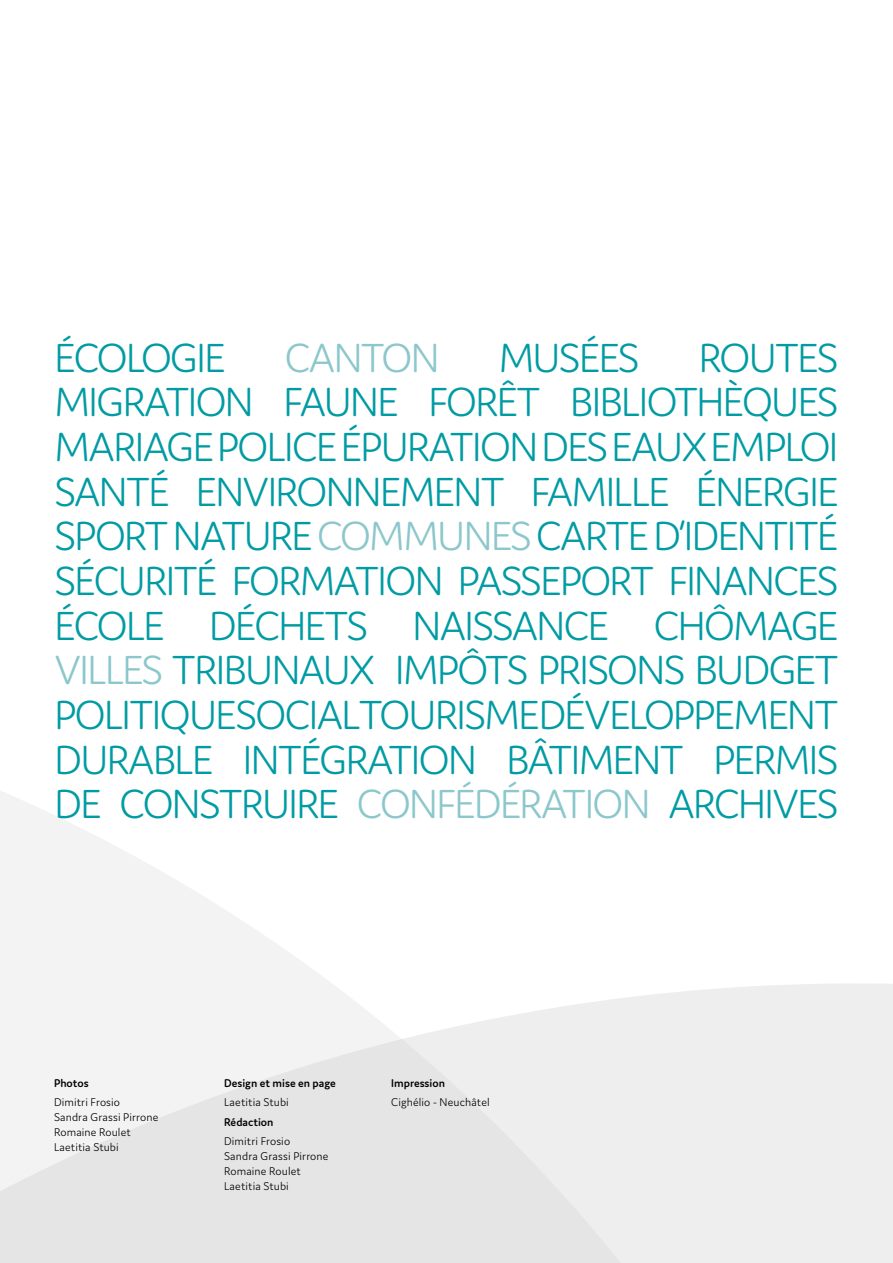
<style>
.page{position:relative;width:893px;height:1263px;background:#fff}
.page>*{position:absolute;margin:0;border:0;box-sizing:border-box;transform-origin:0 0}
.t1{font:300 43.2px/44.7px "Domus";letter-spacing:-.035em;color:#009ba3;text-align:justify}
.t2{font:300 43.2px "Domus";letter-spacing:-.035em;color:#8bc7cb}
.t3{font:300 12px/15px "Domus";letter-spacing:.01em;color:#000}
.t4{font:600 12px "Domus";color:#000}
.s1{color:#8bc7cb}
</style>
<div class="page">
<svg style="left:0;top:791px;width:330px;height:192px;fill:#f3f3f3"></svg>
<svg style="left:0;top:983px;width:893px;height:280px;fill:#eee"></svg>
<p class="t1" style="left:55px;top:335px;width:173px">ÉCOLOGIE</p>
<p class="t2" style="left:285px;top:334px;width:156px">CANTON</p>
<p class="t1" style="left:499px;top:335px;width:142px">MUSÉES</p>
<p class="t1" style="left:55px;top:335px;width:785px;text-indent:644px">ROUTES MIGRATION FAUNE FORÊT BIBLIOTHÈQUES MARIAGE POLICE ÉPURATION DES EAUX EMPLOI SANTÉ ENVIRONNEMENT FAMILLE ÉNERGIE SPORT NATURE <span class="s1">COMMUNES</span>CARTE D’IDENTITÉ SÉCURITÉ FORMATION PASSEPORT FINANCES ÉCOLE DÉCHETS NAISSANCE CHÔMAGE <span class="s1">VILLES</span> TRIBUNAUX IMPÔTS PRISONS BUDGET POLITIQUE SOCIAL TOURISME DÉVELOPPEMENT DURABLE INTÉGRATION BÂTIMENT PERMIS DE CONSTRUIRE <span class="s1">CONFÉDÉRATION</span> ARCHIVES</p>
<p class="t4" style="left:54px;top:1077px;width:36px">Photos</p>
<p class="t3" style="left:54px;top:1095px;width:106px">Dimitri Frosio<br>Sandra Grassi Pirrone<br>Romaine Roulet<br>Laetitia Stubi</p>
<p class="t4" style="left:224px;top:1077px;width:113px">Design et mise en page</p>
<p class="t3" style="left:224px;top:1095px;width:66px">Laetitia Stubi</p>
<p class="t4" style="left:224px;top:1115px;width:51px">Rédaction</p>
<p class="t3" style="left:224px;top:1133px;width:106px">Dimitri Frosio<br>Sandra Grassi Pirrone<br>Romaine Roulet<br>Laetitia Stubi</p>
<p class="t4" style="left:391px;top:1076px;width:55px">Impression</p>
<p class="t3" style="left:391px;top:1095px;width:100px">Cighélio - Neuchâtel</p>
</div>
